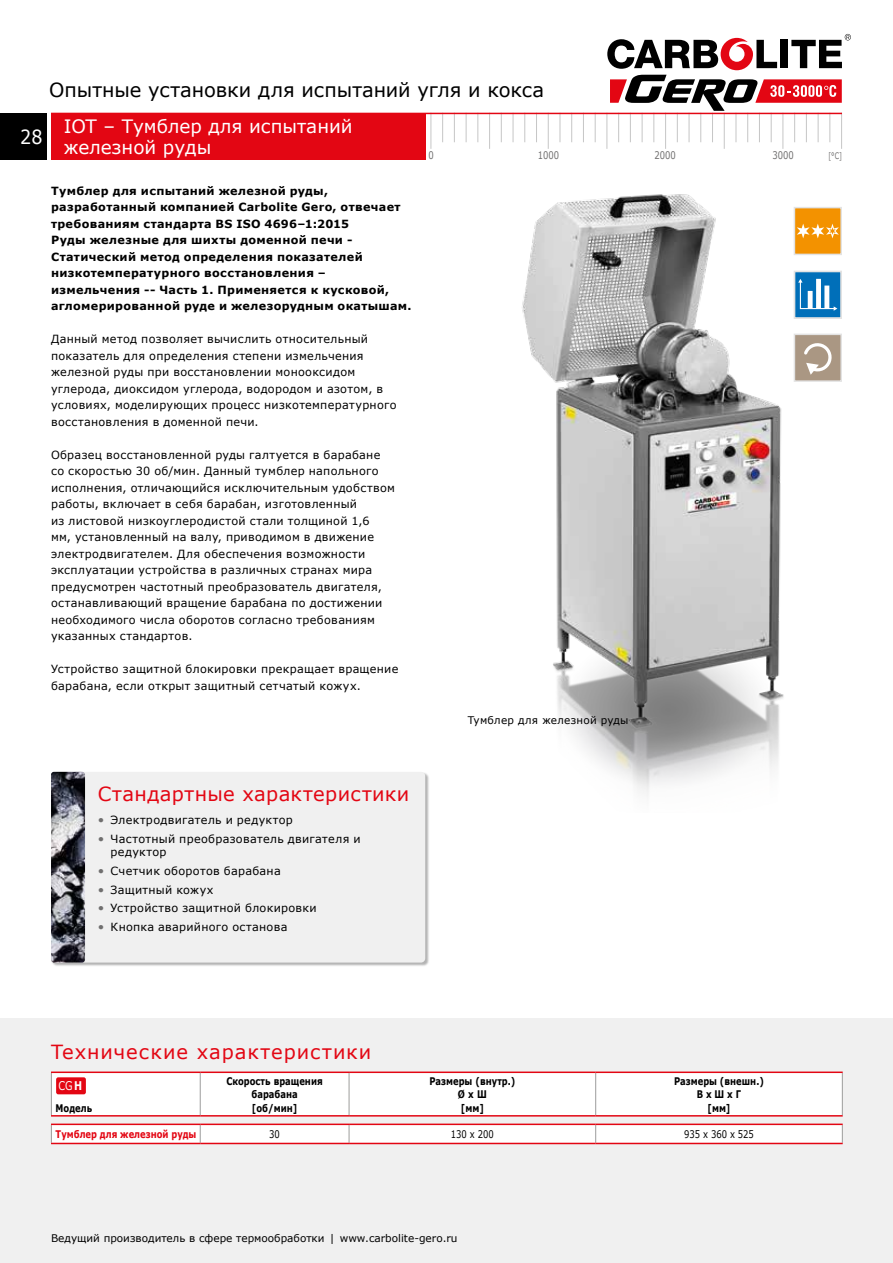
<style>
.page{position:relative;width:893px;height:1263px;background:#fff}
.page>*{position:absolute;margin:0;border:0;box-sizing:border-box;transform-origin:0 0}
.t1{font:19.5px "Verdana";letter-spacing:-.005em;color:#000}
.t2{font:19.5px "Verdana";letter-spacing:.04em;color:#e30613}
.t3{font:19.5px "Verdana";letter-spacing:.02em;color:#e30613}
.t4{font:19.5px "Verdana";color:#fff;scale:.9 1}
.t5{font:18.45px/21px "Verdana";color:#fff}
.t6{font:12px "Verdana";color:#fff;scale:.8 1}
.t7{font:11.25px/16.5px "Verdana";letter-spacing:.025em;color:#000}
.t8{font:700 11.25px/16.5px "Verdana";letter-spacing:.025em;color:#000}
.t9{font:700 10.5px/13.5px "Verdana";color:#000;text-align:center;scale:.8 1}
.t10{font:10.5px "Verdana";color:#000}
.t11{font:700 10.5px "Verdana";color:#e30613;scale:.8 1}
.t12{font:10.5px "Verdana";letter-spacing:.02em;color:#000}
.t13{font:10.5px "Verdana";color:#000;scale:.8 1}
.t14{font:10.5px "Verdana";color:#706f6f;scale:.8 1}
.t15{font:9px "Verdana";color:#706f6f;scale:.7 1}
.s1{font-size:12px;color:#706f6f}
.s2{font-weight:700}
</style>
<div class="page">
<div style="left:0;top:1018px;width:893px;height:245px;background:#f0f0f0"></div>
<svg style="left:442px;top:114px;width:1px;height:28px"></svg>
<svg style="left:454px;top:114px;width:1px;height:28px"></svg>
<svg style="left:466px;top:114px;width:1px;height:28px"></svg>
<svg style="left:477px;top:114px;width:1px;height:28px"></svg>
<svg style="left:501px;top:114px;width:1px;height:28px"></svg>
<svg style="left:513px;top:114px;width:1px;height:28px"></svg>
<svg style="left:524px;top:114px;width:1px;height:28px"></svg>
<svg style="left:536px;top:114px;width:1px;height:28px"></svg>
<svg style="left:560px;top:114px;width:1px;height:28px"></svg>
<svg style="left:571px;top:114px;width:1px;height:28px"></svg>
<svg style="left:583px;top:114px;width:1px;height:28px"></svg>
<svg style="left:595px;top:114px;width:1px;height:28px"></svg>
<hr style="left:431px;top:113px;width:1px;height:36px;background:#c6c6c6">
<hr style="left:489px;top:113px;width:1px;height:36px;background:#c6c6c6">
<hr style="left:548px;top:113px;width:1px;height:36px;background:#c6c6c6">
<hr style="left:606px;top:113px;width:1px;height:36px;background:#c6c6c6">
<hr style="left:665px;top:113px;width:1px;height:36px;background:#c6c6c6">
<hr style="left:724px;top:113px;width:1px;height:36px;background:#c6c6c6">
<hr style="left:782px;top:113px;width:1px;height:36px;background:#c6c6c6">
<hr style="left:841px;top:113px;width:1px;height:36px;background:#c6c6c6">
<hr style="left:51px;top:113px;width:791px;height:1px;background:#e30613">
<div style="left:51px;top:113px;width:374px;height:46px;background:#e30613"></div>
<div style="left:0;top:113px;width:47px;height:46px;background:#000"></div>
<svg style="left:607px;top:34px;width:244px;height:108px"></svg>
<svg style="left:51px;top:1073px;width:791px;height:70px;fill:#fff"></svg>
<svg style="left:51px;top:1125px;width:1px;height:18px"></svg>
<svg style="left:200px;top:1125px;width:1px;height:18px"></svg>
<svg style="left:349px;top:1125px;width:1px;height:18px"></svg>
<svg style="left:595px;top:1125px;width:1px;height:18px"></svg>
<svg style="left:842px;top:1125px;width:1px;height:18px"></svg>
<hr style="left:51px;top:1073px;width:1px;height:42px;background:#9d9d9c">
<hr style="left:200px;top:1073px;width:1px;height:42px;background:#9d9d9c">
<hr style="left:349px;top:1073px;width:1px;height:42px;background:#9d9d9c">
<hr style="left:595px;top:1073px;width:1px;height:42px;background:#9d9d9c">
<hr style="left:842px;top:1073px;width:1px;height:42px;background:#9d9d9c">
<hr style="left:51px;top:1071px;width:149px;height:2px;background:#e30613">
<hr style="left:200px;top:1071px;width:149px;height:2px;background:#e30613">
<hr style="left:349px;top:1071px;width:247px;height:2px;background:#e30613">
<hr style="left:596px;top:1071px;width:247px;height:2px;background:#e30613">
<hr style="left:51px;top:1115px;width:149px;height:1px;background:#e30613">
<hr style="left:200px;top:1115px;width:149px;height:1px;background:#e30613">
<hr style="left:349px;top:1115px;width:247px;height:1px;background:#e30613">
<hr style="left:596px;top:1115px;width:247px;height:1px;background:#e30613">
<hr style="left:51px;top:1123px;width:149px;height:2px;background:#e30613">
<hr style="left:200px;top:1123px;width:149px;height:2px;background:#e30613">
<hr style="left:349px;top:1123px;width:247px;height:2px;background:#e30613">
<hr style="left:596px;top:1123px;width:247px;height:2px;background:#e30613">
<hr style="left:51px;top:1143px;width:149px;height:1px;background:#e30613">
<hr style="left:200px;top:1143px;width:149px;height:1px;background:#e30613">
<hr style="left:349px;top:1143px;width:247px;height:1px;background:#e30613">
<hr style="left:596px;top:1143px;width:247px;height:1px;background:#e30613">
<div style="left:56px;top:1077px;width:30px;height:17px;background:#e30613;border-radius:2px"></div>
<div style="left:51px;top:772px;width:378px;height:194px;background:#000;opacity:.3"></div>
<div style="left:51px;top:772px;width:374px;height:190px;background:#f0f0f0;border-radius:4px"></div>
<img style="left:522px;top:194px;width:320px;height:602px">
<svg style="left:797px;top:337px;width:42px;height:42px;background:#b6a695"></svg>
<div style="left:794px;top:334px;width:48px;height:48px;border:2px solid #e3e3e3"></div>
<div style="left:794px;top:208px;width:47px;height:46px;background:#f39200"></div>
<svg style="left:797px;top:224px;width:42px;height:14px"></svg>
<div style="left:794px;top:207px;width:48px;height:48px;border:2px solid #e3e3e3"></div>
<div style="left:794px;top:271px;width:47px;height:47px;background:#006fb9"></div>
<svg style="left:798px;top:279px;width:39px;height:32px"></svg>
<div style="left:794px;top:271px;width:48px;height:48px;border:2px solid #e3e3e3"></div>
<img style="left:51px;top:772px;width:34px;height:190px">
<h1 class="t4" style="left:20px;top:123px;width:26px">28</h1>
<h1 class="t1" style="left:49px;top:77px;width:496px">Опытные установки для испытаний угля и кокса</h1>
<h2 class="t5" style="left:64px;top:115px;width:290px">IOT – Тумблер для испытаний железной руды</h2>
<p class="t14" style="left:428px;top:148px;width:8px">0</p>
<p class="t14" style="left:538px;top:148px;width:28px">1000</p>
<p class="t14" style="left:654px;top:148px;width:28px">2000</p>
<p class="t14" style="left:773px;top:148px;width:28px">3000</p>
<p class="t15" style="left:828px;top:150px;width:21px">[°C]</p>
<p class="t8" style="left:51px;top:182px;width:362px">Тумблер для испытаний железной руды, разработанный компанией Carbolite Gero, отвечает требованиям стандарта BS ISO 4696–1:2015<br>Руды железные для шихты доменной печи - Статический метод определения показателей низкотемпературного восстановления – измельчения -- Часть 1. Применяется к кусковой, агломерированной руде и железорудным окатышам.</p>
<p class="t7" style="left:51px;top:331px;width:347px">Данный метод позволяет вычислить относительный показатель для определения степени измельчения железной руды при восстановлении монооксидом углерода, диоксидом углерода, водородом и азотом, в условиях, моделирующих процесс низкотемпературного восстановления в доменной печи.</p>
<p class="t7" style="left:51px;top:446px;width:345px">Образец восстановленной руды галтуется в барабане со скоростью 30 об/мин. Данный тумблер напольного исполнения, отличающийся исключительным удобством работы, включает в себя барабан, изготовленный<br>из листовой низкоуглеродистой стали толщиной 1,6<br>мм, установленный на валу, приводимом в движение электродвигателем. Для обеспечения возможности эксплуатации устройства в различных странах мира предусмотрен частотный преобразователь двигателя, останавливающий вращение барабана по достижении необходимого числа оборотов согласно требованиям указанных стандартов.</p>
<p class="t7" style="left:51px;top:661px;width:349px">Устройство защитной блокировки прекращает вращение барабана, если открыт защитный сетчатый кожух.</p>
<p class="t12" style="left:468px;top:712px;width:162px">Тумблер для железной руды</p>
<h1 class="t3" style="left:98px;top:781px;width:313px">Стандартные характеристики</h1>
<p class="t7" style="left:98px;top:812px;width:197px"><span class="s1">•</span> Электродвигатель и редуктор</p>
<p class="t7" style="left:111px;top:832px;width:252px;line-height:13.5px;text-indent:-13px"><span class="s1">•</span> Частотный преобразователь двигателя и редуктор</p>
<p class="t7" style="left:98px;top:862px;width:184px"><span class="s1">•</span> Счетчик оборотов барабана</p>
<p class="t7" style="left:98px;top:881px;width:117px"><span class="s1">•</span> Защитный кожух</p>
<p class="t7" style="left:98px;top:900px;width:220px"><span class="s1">•</span> Устройство защитной блокировки</p>
<p class="t7" style="left:98px;top:918px;width:191px"><span class="s1">•</span> Кнопка аварийного останова</p>
<h1 class="t2" style="left:51px;top:1039px;width:322px">Технические характеристики</h1>
<p class="t6" style="left:59px;top:1078px;width:31px">CG<span class="s2">H</span></p>
<p class="t9" style="left:56px;top:1101px;width:47px">Модель</p>
<p class="t9" style="left:226px;top:1074px;width:122px">Скорость вращения барабана<br>[об/мин]</p>
<p class="t9" style="left:429px;top:1074px;width:109px">Размеры (внутр.)<br>Ø x Ш<br>[мм]</p>
<p class="t9" style="left:674px;top:1074px;width:114px">Размеры (внешн.)<br>В x Ш x Г<br>[мм]</p>
<p class="t11" style="left:56px;top:1127px;width:178px">Тумблер для железной руды</p>
<p class="t13" style="left:269px;top:1127px;width:15px">30</p>
<p class="t13" style="left:451px;top:1127px;width:55px">130 x 200</p>
<p class="t13" style="left:684px;top:1127px;width:89px">935 x 360 x 525</p>
<p class="t10" style="left:51px;top:1231px;width:408px">Ведущий производитель в сфере термообработки | www.carbolite-gero.ru</p>
</div>
